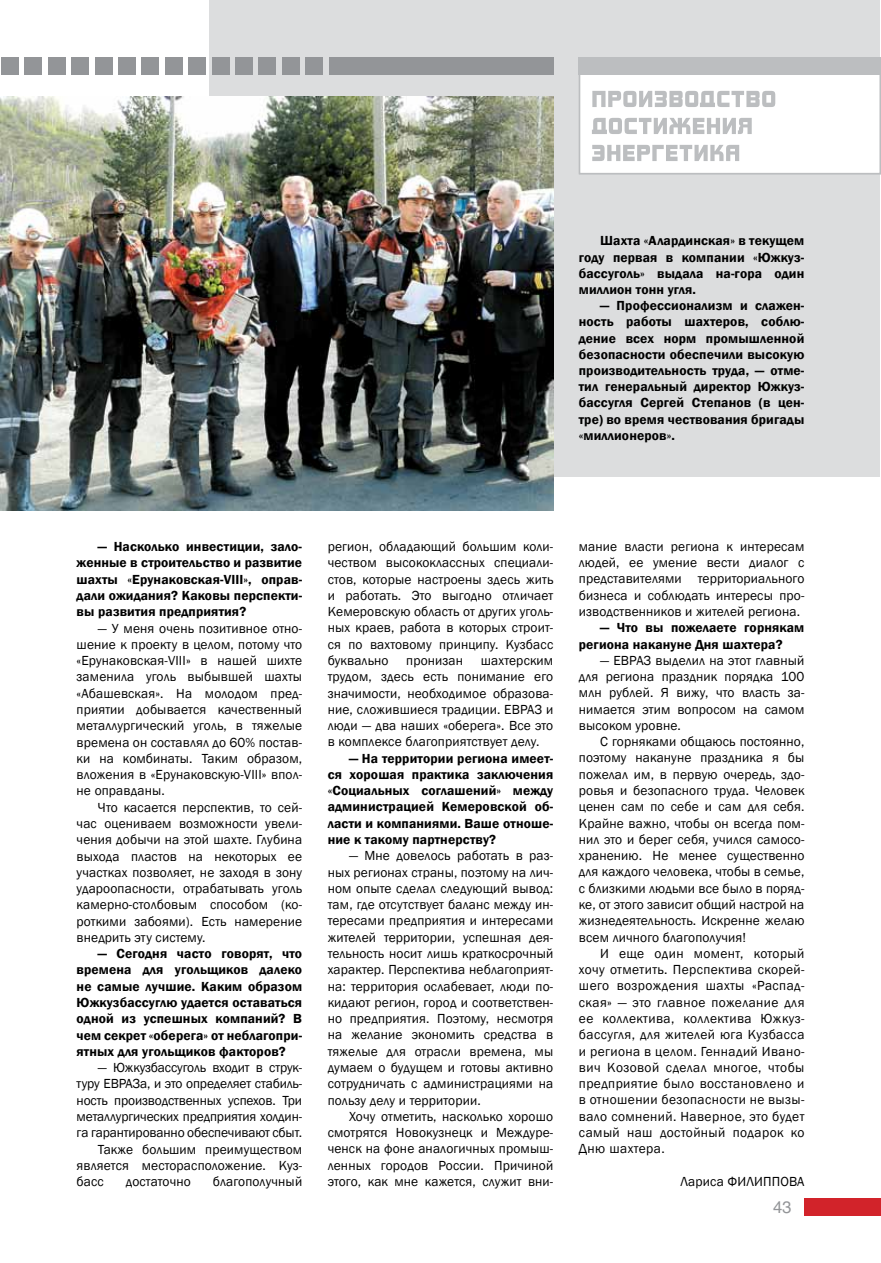
<style>
.page{position:relative;width:881px;height:1263px;background:#fff}
.page>*{position:absolute;margin:0;border:0;box-sizing:border-box;transform-origin:0 0}
.t1{font:16.5px "Helios";color:#939598}
.t2{font:13.5px/16.4px "Franklin Gothic";letter-spacing:.01em;color:#000;text-align:justify}
.t3{font:600 13.5px/16.4px "Franklin Gothic";letter-spacing:.01em;color:#000;text-align:justify}
.t4{font:13.5px/16.4px "Franklin Gothic";letter-spacing:-.01em;color:#000}
</style>
<div class="page">
<div style="left:209px;top:1px;width:670px;height:476px;background:#dcddde"></div>
<div style="left:579px;top:58px;width:300px;height:116px;background:#fff"></div>
<div style="left:578px;top:57px;width:302px;height:117px;border:2px solid #bcbec0"></div>
<div style="left:329px;top:58px;width:224px;height:17px;background:#939598"></div>
<div style="left:1px;top:58px;width:17px;height:17px;background:#939598"></div>
<div style="left:578px;top:58px;width:302px;height:17px;background:#bcbec0"></div>
<div style="left:804px;top:1198px;width:76px;height:17px;background:#d2232a"></div>
<div style="left:25px;top:58px;width:17px;height:17px;background:#939598"></div>
<div style="left:48px;top:58px;width:17px;height:17px;background:#939598"></div>
<div style="left:72px;top:58px;width:17px;height:17px;background:#939598"></div>
<div style="left:95px;top:58px;width:17px;height:17px;background:#939598"></div>
<div style="left:118px;top:58px;width:17px;height:17px;background:#939598"></div>
<div style="left:142px;top:58px;width:17px;height:17px;background:#939598"></div>
<div style="left:165px;top:58px;width:17px;height:17px;background:#939598"></div>
<div style="left:188px;top:58px;width:17px;height:17px;background:#939598"></div>
<div style="left:212px;top:58px;width:17px;height:17px;background:#939598"></div>
<div style="left:235px;top:58px;width:17px;height:17px;background:#939598"></div>
<div style="left:259px;top:58px;width:17px;height:17px;background:#939598"></div>
<div style="left:282px;top:58px;width:17px;height:17px;background:#939598"></div>
<div style="left:305px;top:58px;width:17px;height:17px;background:#939598"></div>
<svg style="left:592px;top:145px;width:147px;height:16px"></svg>
<svg style="left:592px;top:118px;width:159px;height:16px"></svg>
<svg style="left:592px;top:91px;width:183px;height:16px"></svg>
<img style="left:0;top:96px;width:553px;height:415px">
<p class="t3" style="left:578px;top:233px;width:227px;text-indent:21px">Шахта «Алардинская» в текущем году первая в компании «Южкуз&shy;бассуголь» выдала на-гора один миллион тонн угля.</p>
<p class="t3" style="left:578px;top:298px;width:227px;text-indent:21px">— Профессионализм и слажен&shy;ность работы шахтеров, соблю&shy;дение всех норм промышленной безопасности обеспечили высокую производительность труда, — отме&shy;тил генеральный директор Южкуз&shy;бассугля Сергей Степанов (в цен&shy;тре) во время чествования бригады «миллионеров».</p>
<p class="t3" style="left:77px;top:539px;width:227px;text-indent:21px">— Насколько инвестиции, зало&shy;женные в строительство и развитие шахты «Ерунаковская-VIII», оправ&shy;дали ожидания? Каковы перспекти&shy;вы развития предприятия?</p>
<p class="t2" style="left:77px;top:620px;width:227px;text-indent:21px">— У меня очень позитивное отно&shy;шение к проекту в целом, потому что «Ерунаковская-VIII» в нашей шихте заменила уголь выбывшей шахты «Абашевская». На молодом пред&shy;приятии добывается качественный металлургический уголь, в тяжелые времена он составлял до 60% постав&shy;ки на комбинаты. Таким образом, вложения в «Ерунаковскую-VIII» впол&shy;не оправданы.</p>
<p class="t2" style="left:77px;top:799px;width:227px;text-indent:21px">Что касается перспектив, то сей&shy;час оцениваем возможности увели&shy;чения добычи на этой шахте. Глубина выхода пластов на некоторых ее участках позволяет, не заходя в зону удароопасности, отрабатывать уголь камерно-столбовым способом (ко&shy;роткими забоями). Есть намерение внедрить эту систему.</p>
<p class="t3" style="left:77px;top:946px;width:227px;text-indent:21px">— Сегодня часто говорят, что времена для угольщиков далеко не самые лучшие. Каким образом Южкузбассуглю удается оставаться одной из успешных компаний? В чем секрет «оберега» от неблагопри&shy;ятных для угольщиков факторов?</p>
<p class="t4" style="left:77px;top:1060px;width:227px;text-indent:21px">— Южкузбассуголь входит в струк&shy;туру ЕВРА</p>
<p class="t4" style="left:133px;top:1076px;width:171px">За, и это определяет стабиль-</p>
<p class="t4" style="left:77px;top:1092px;width:227px">ность производственных успехов. Три</p>
<p class="t4" style="left:77px;top:1109px;width:227px">металлургических предприятия холдин-</p>
<p class="t4" style="left:77px;top:1125px;width:227px">га гарантированно обеспечивают сбыт.</p>
<p class="t2" style="left:98px;top:1141px;width:206px">Также большим преимуществом</p>
<p class="t2" style="left:77px;top:1157px;width:227px">является месторасположение. Куз-</p>
<p class="t2" style="left:77px;top:1174px;width:29px">басс</p>
<p class="t2" style="left:126px;top:1174px;width:67px">достаточно</p>
<p class="t2" style="left:213px;top:1174px;width:91px">благополучный</p>
<p class="t2" style="left:327px;top:539px;width:227px">регион, обладающий большим коли&shy;чеством высококлассных специали&shy;стов, которые настроены здесь жить и работать. Это выгодно отличает Кемеровскую область от других уголь&shy;ных краев, работа в которых строит&shy;ся по вахтовому принципу. Кузбасс буквально</p>
<p class="t2" style="left:327px;top:652px;width:227px;text-indent:153px">шахтерским трудом, здесь есть понимание его значимости, необходимое образова&shy;ние, сложившиеся традиции. ЕВРА</p>
<p class="t2" style="left:406px;top:652px;width:58px">пронизан</p>
<p class="t2" style="left:327px;top:701px;width:227px;text-indent:207px">З и люди — два наших «оберега». Все это в комплексе благоприятствует делу.</p>
<p class="t3" style="left:327px;top:750px;width:227px;text-indent:21px">— На территории региона имеет&shy;ся хорошая практика заключения «Социальных соглашений» между администрацией Кемеровской об&shy;ласти и компаниями. Ваше отноше&shy;ние к такому партнерству?</p>
<p class="t2" style="left:327px;top:848px;width:227px;text-indent:21px">— М не довелось работать в раз&shy;ных регионах страны, поэтому на лич&shy;ном опыте сделал следующий вывод: там, где отсутствует баланс между ин&shy;тересами предприятия и интересами жителей территории, успешная дея&shy;тельность носит лишь краткосрочный характер. Перспектива неблагоприят&shy;на: территория ослабевает, люди по&shy;кидают регион, город и соответствен&shy;но предприятия. Поэтому, несмотря на желание экономить средства в тяжелые для отрасли времена, мы думаем о будущем и готовы активно сотрудничать с администрациями на пользу делу и территории.</p>
<p class="t2" style="left:327px;top:1108px;width:227px;text-indent:21px">Хочу отметить, насколько хорошо смотрятся Н овокузнецк и М еждуре&shy;ченск на фоне аналогичных промыш&shy;ленных городов России. Причиной этого, как мне кажется, служит вни-</p>
<p class="t2" style="left:578px;top:538px;width:227px">мание власти региона к интересам людей, ее умение вести диалог с представителями территориального бизнеса и соблюдать интересы про&shy;изводственников и жителей региона.</p>
<p class="t3" style="left:578px;top:620px;width:227px;text-indent:21px">— Что вы пожелаете горнякам региона накануне Дня шахтера?</p>
<p class="t2" style="left:600px;top:652px;width:17px">— ЕВРА</p>
<p class="t2" style="left:578px;top:652px;width:227px;text-indent:65px">З выделил на этот главный для региона праздник порядка 100 млн рублей. Я вижу, что власть за&shy;нимается этим вопросом на самом высоком уровне.</p>
<p class="t2" style="left:578px;top:734px;width:227px;text-indent:21px">С горняками общаюсь постоянно, поэтому накануне праздника я бы пожелал им, в первую очередь, здо&shy;ровья и безопасного труда. Человек ценен сам по себе и сам для себя.<br>Крайне важно, чтобы он всегда пом&shy;нил это и берег себя, учился самосо&shy;хранению. Не менее существенно для каждого человека, чтобы в семье, с близкими людьми все было в поряд&shy;ке, от этого зависит общий настрой на жизнедеятельность. Искренне желаю всем личного благополучия!</p>
<p class="t2" style="left:578px;top:945px;width:227px;text-indent:21px">И еще один момент, который хочу отметить. Перспектива скорей&shy;шего возрождения шахты «Распад&shy;ская» — это главное пожелание для ее коллектива, коллектива Южкуз&shy;бассугля, для жителей юга Кузбасса и региона в целом. Геннадий Ивано&shy;вич Козовой сделал многое, чтобы предприятие было восстановлено и в отношении безопасности не вызы&shy;вало сомнений. Наверное, это будет самый наш достойный подарок ко Дню шахтера.</p>
<p class="t2" style="left:680px;top:1173px;width:83px">Лариса Филипп</p>
<p class="t2" style="left:780px;top:1173px;width:26px">ова</p>
<p class="t1" style="left:772px;top:1197px;width:20px">43</p>
</div>
